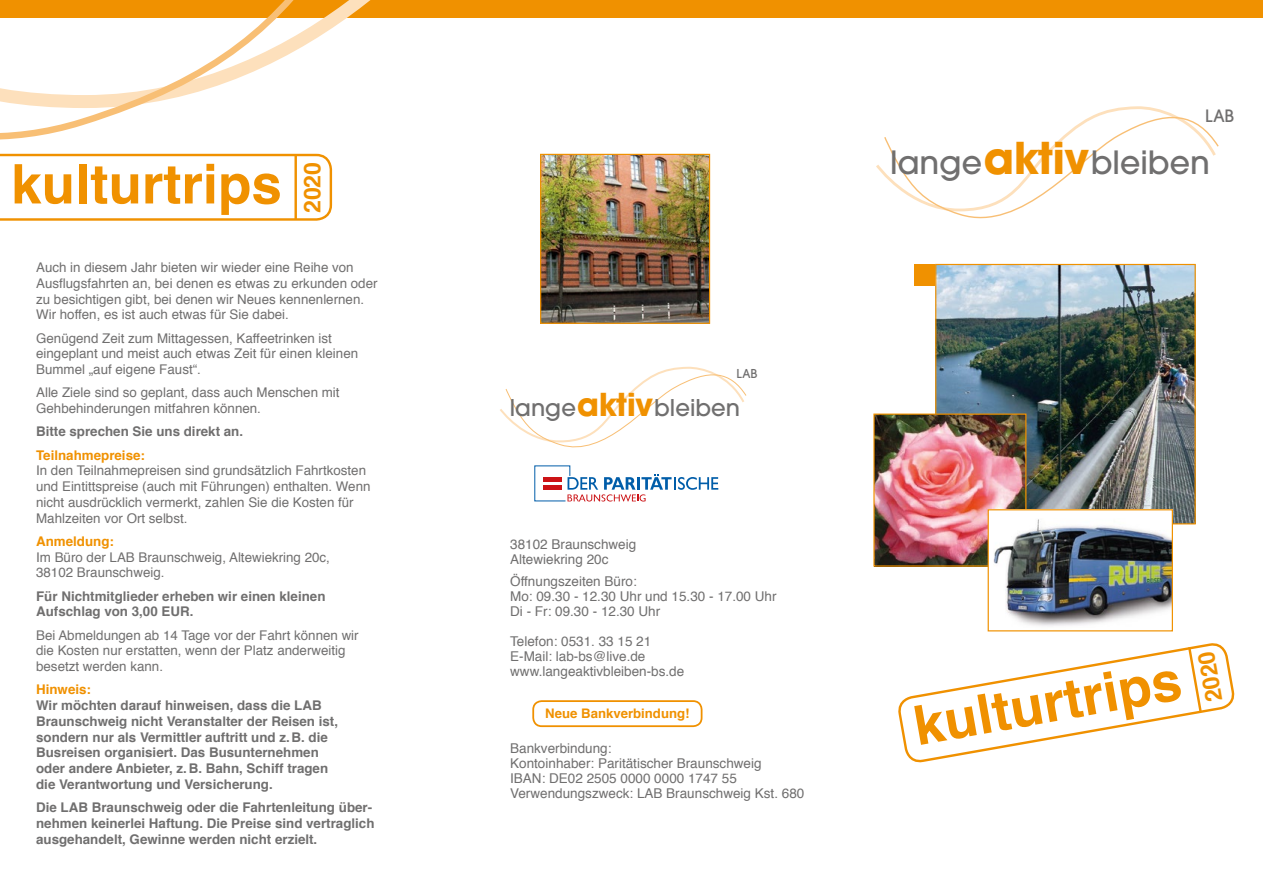
<style>
.page{position:relative;width:1263px;height:893px;background:#fff}
.page>*{position:absolute;margin:0;border:0;box-sizing:border-box;transform-origin:0 0}
.t1{font:700 54.75px "Helvetica";color:#f09100}
.t2{font:500 35.4px "Avant Gard";color:#706f6f}
.t3{font:500 25.5px "Avant Gard";color:#706f6f}
.t4{font:700 23.1px "Helvetica";color:#f09100}
.t5{font:500 18.75px "Avant Gard";color:#706f6f}
.t6{font:13.5px/15px "Helvetica";color:#706f6f}
.t7{font:500 13.5px "Avant Gard";color:#706f6f}
.t8{font:13.35px/15.8px "Helvetica";color:#706f6f}
.t9{font:700 13.35px/15.8px "Helvetica";color:#706f6f}
.t10{font:700 13.35px "Helvetica";color:#f09100}
.t11{font:700 13.2px "Helvetica";color:#f09100}
.s1{font-weight:700;font-size:34.8px;color:#f09100}
.s2{font-weight:700;font-size:48.3px;color:#f09100}
</style>
<div class="page">
<div style="left:914px;top:264px;width:22px;height:21px;background:#f09100"></div>
<svg style="left:876px;top:106px;width:343px;height:113px"></svg>
<svg style="left:898px;top:643px;width:337px;height:120px"></svg>
<img style="left:542px;top:156px;width:166px;height:166px">
<div style="left:540px;top:154px;width:170px;height:170px;border:1px solid #f09100"></div>
<div style="left:0;top:0;width:1263px;height:17px;background:#f09100"></div>
<svg style="left:0;top:0;width:436px;height:206px"></svg>
<div style="left:532px;top:700px;width:170px;height:27px;border:2px solid #f09100;border-radius:9px"></div>
<svg style="left:500px;top:366px;width:247px;height:136px"></svg>
<svg style="left:0;top:154px;width:332px;height:67px"></svg>
<hr style="left:294px;top:154px;width:3px;height:66px;background:#f09100">
<img style="left:937px;top:266px;width:257px;height:256px">
<div style="left:935px;top:264px;width:261px;height:260px;border:1px solid #f09100"></div>
<img style="left:875px;top:416px;width:149px;height:149px">
<div style="left:873px;top:414px;width:153px;height:153px;border:1px solid #f09100"></div>
<img style="left:990px;top:511px;width:181px;height:115px">
<div style="left:988px;top:509px;width:185px;height:122px;border:1px solid #f09100"></div>
<h1 class="t1" style="left:11px;top:140px;width:272px">kulturtrips</h1>
<h3 class="t4" style="left:294px;top:213px;width:53px;rotate:-90deg">2020</h3>
<p class="t8" style="left:36px;top:260px;width:343px">Auch in diesem Jahr bieten wir wieder eine Reihe von Aus-flugs-fahrten an, bei denen es etwas zu erkunden oder zu be-sichtigen gibt, bei denen wir Neues kennenlernen.<br>Wir hoffen, es ist auch etwas für Sie dabei.</p>
<p class="t8" style="left:36px;top:330px;width:324px">Genügend Zeit zum Mittagessen, Kaffeetrinken ist eingeplant und meist auch etwas Zeit für einen kleinen -Bummel „auf eigene Faust“.</p>
<p class="t8" style="left:36px;top:385px;width:305px">Alle Ziele sind so geplant, dass auch Menschen mit<br>Gehbehinderungen mitfahren können.</p>
<p class="t9" style="left:36px;top:424px;width:208px">Bitte sprechen Sie uns direkt an.</p>
<p class="t10" style="left:36px;top:444px;width:110px">Teilnahmepreise:</p>
<p class="t8" style="left:36px;top:463px;width:336px">In den Teilnahmepreisen sind grundsätzlich Fahrtkosten und Eintittspreise (auch mit Führungen) enthalten. Wenn nicht ausdrücklich vermerkt, zahlen Sie die Kosten für Mahlzeiten vor Ort selbst.</p>
<p class="t10" style="left:36px;top:530px;width:79px">Anmeldung:</p>
<p class="t8" style="left:36px;top:549px;width:295px">Im Büro der LAB Braunschweig, Altewiekring 20c,<br>38102 Braunschweig.</p>
<p class="t9" style="left:36px;top:588px;width:291px">Für Nichtmitglieder erheben wir einen kleinen<br>Aufschlag von 3,00 EUR.</p>
<p class="t8" style="left:36px;top:627px;width:324px">Bei Abmeldungen ab 14 Tage vor der Fahrt können wir die Kosten nur erstatten, wenn der Platz anderweitig besetzt werden kann.</p>
<p class="t10" style="left:36px;top:679px;width:56px">Hinweis:</p>
<p class="t9" style="left:36px;top:698px;width:303px">Wir möchten darauf hinweisen, dass die LAB Braunschweig nicht Veranstalter der Reisen ist, sondern nur als Vermittler auftritt und z. B. die Busreisen organisiert. Das Busunternehmen oder andere Anbieter, z. B. Bahn, Schiff tragen die Verantwortung und Versicherung.</p>
<p class="t9" style="left:36px;top:800px;width:340px">Die LAB Braunschweig oder die Fahrtenleitung über&shy;nehmen keinerlei Haftung. Die Preise sind vertraglich ausgehandelt, Gewinne werden nicht erzielt.</p>
<p class="t7" style="left:737px;top:366px;width:22px">LAB</p>
<h3 class="t3" style="left:510px;top:392px;width:232px">lange<span class="s1">aktiv</span>bleiben</h3>
<p class="t6" style="left:510px;top:537px;width:128px">38102 Braunschweig<br>Altewiekring 20c</p>
<p class="t6" style="left:510px;top:575px;width:268px">Öffnungszeiten Büro:<br>Mo: 09.30 - 12.30 Uhr und 15.30 - 17.00 Uhr<br>Di - Fr: 09.30 - 12.30 Uhr</p>
<p class="t6" style="left:510px;top:634px;width:176px">Telefon: 0531. 33 15 21<br>E-Mail: lab-bs@live.de www.langeaktivbleiben-bs.de</p>
<p class="t11" style="left:545px;top:703px;width:146px">Neue Bankverbindung!</p>
<p class="t6" style="left:510px;top:741px;width:296px">Bankverbindung:<br>Kontoinhaber: Paritätischer Braunschweig<br>IBAN: DE02 2505 0000 0000 1747 55<br>Verwendungszweck: LAB Braunschweig Kst. 680</p>
<h3 class="t5" style="left:1205px;top:105px;width:31px">LAB</h3>
<h2 class="t2" style="left:890px;top:142px;width:321px">lange<span class="s2">aktiv</span>bleiben</h2>
<h1 class="t1" style="left:906px;top:683px;width:272px;rotate:-10deg">kulturtrips</h1>
<h3 class="t4" style="left:1196px;top:705px;width:53px;rotate:-100deg">2020</h3>
</div>
